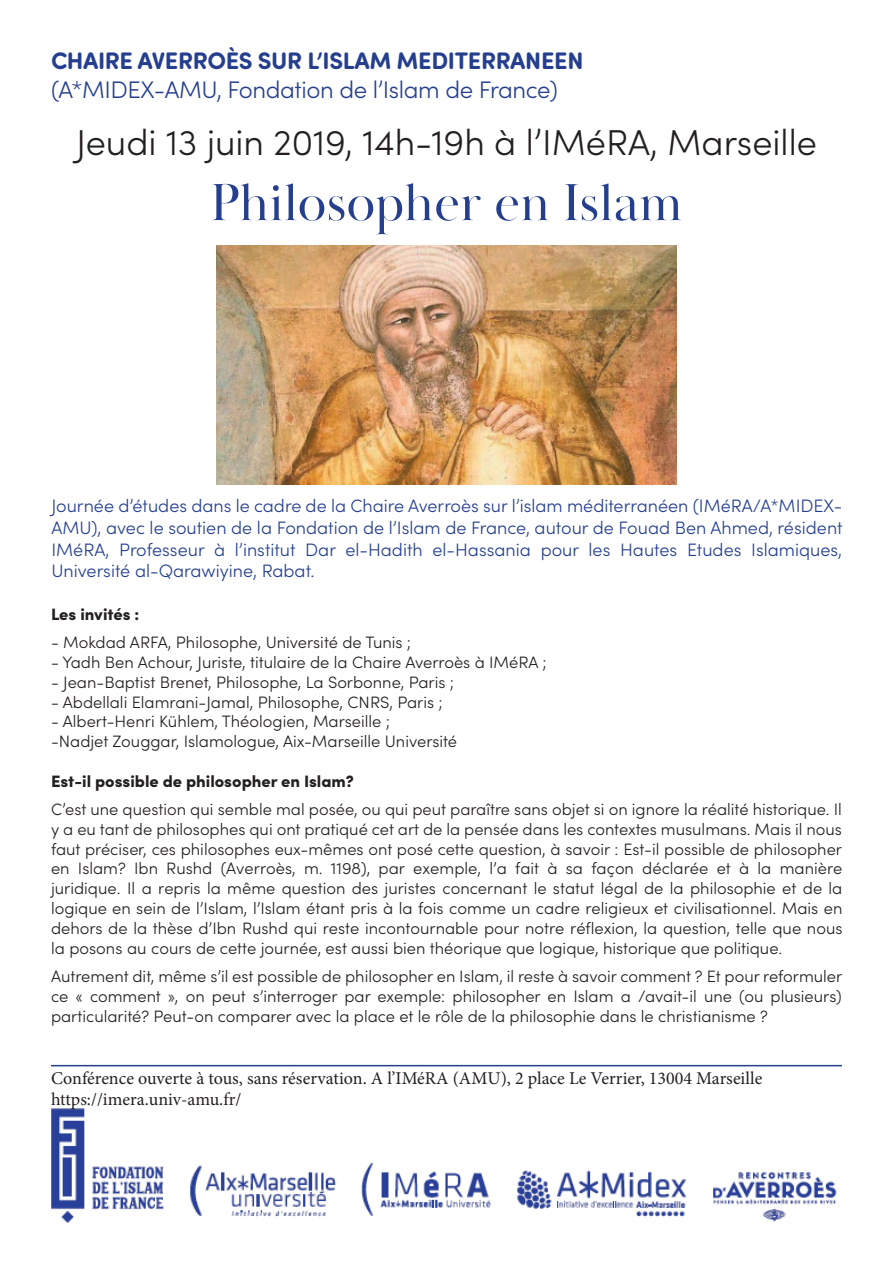
<style>
.page{position:relative;width:893px;height:1263px;background:#fff}
.page>*{position:absolute;margin:0;border:0;box-sizing:border-box;transform-origin:0 0}
.t1{font:54px "Baskerville Poster PT";color:#253f8e}
.t2{font:300 36px "Sofia Pro";color:#231f20}
.t3{font:300 24px "Sofia Pro";letter-spacing:-.015em;color:#253f8e}
.t4{font:700 24px "Sofia Pro Soft";letter-spacing:-.015em;color:#253f8e}
.t5{font:300 18px/21.6px "Sofia Pro";color:#253f8e;text-align:justify}
.t6{font:18px/21.6px "Minion Pro";color:#231f20}
.t7{font:300 16.5px/19.8px "Sofia Pro";color:#231f20;text-align:justify}
.t8{font:900 16.5px "Sofia Pro";color:#231f20}
</style>
<div class="page">
<img style="left:216px;top:246px;width:461px;height:238px">
<hr style="left:51px;top:1065px;width:791px;height:1px;background:#253f8e">
<img style="left:51px;top:1108px;width:786px;height:115px">
<h3 class="t4" style="left:51px;top:43px;width:534px">CHAIRE AVERROÈS SUR L’ISLAM MEDITERRANEEN</h3>
<h3 class="t3" style="left:51px;top:72px;width:508px">(A*MIDEX-AMU, Fondation de l’Islam de France)</h3>
<h2 class="t2" style="left:76px;top:117px;width:742px">Jeudi 13 juin 2019, 14h-19h à l’IMéRA, Marseille</h2>
<h1 class="t1" style="left:210px;top:170px;width:474px">Philosopher en Islam</h1>
<p class="t5" style="left:51px;top:494px;width:793px">Journée d’études dans le cadre de la Chaire Averroès sur l’islam méditerranéen (IMéRA/A*MIDEX-AMU), avec le soutien de la Fondation de l’Islam de France, autour de Fouad Ben Ahmed, résident IMéRA, Professeur à l’institut Dar el-Hadith el-Hassania pour les Hautes Etudes Islamiques, Université al-Qarawiyine, Rabat.</p>
<p class="t8" style="left:51px;top:601px;width:90px">Les invités :</p>
<p class="t7" style="left:51px;top:631px;width:362px">- Mokdad ARFA, Philosophe, Université de Tunis ;</p>
<p class="t7" style="left:51px;top:651px;width:497px">- Yadh Ben Achour, Juriste, titulaire de la Chaire Averroès à IMéRA ;</p>
<p class="t7" style="left:51px;top:671px;width:405px">- Jean-Baptist Brenet, Philosophe, La Sorbonne, Paris ;</p>
<p class="t7" style="left:51px;top:691px;width:393px">- Abdellali Elamrani-Jamal, Philosophe, CNRS, Paris ;</p>
<p class="t7" style="left:51px;top:711px;width:408px">- Albert-Henri Kühlem, Théologien, Marseille ;<br>-Nadjet Zouggar, Islamologue, Aix-Marseille Université</p>
<p class="t8" style="left:51px;top:768px;width:304px">Est-il possible de philosopher en Islam?</p>
<p class="t7" style="left:51px;top:798px;width:793px">C’est une question qui semble mal posée, ou qui peut paraître sans objet si on ignore la réalité historique. Il y a eu tant de philosophes qui ont pratiqué cet art de la pensée dans les contextes musulmans. Mais il nous faut préciser, ces philosophes eux-mêmes ont posé cette question, à savoir : Est-il possible de philosopher en Islam? Ibn Rushd (Averroès, m. 1198), par exemple, l’a fait à sa façon déclarée et à la manière juridique. Il a repris la même question des juristes concernant le statut légal de la philosophie et de la logique en sein de l’Islam, l’Islam étant pris à la fois comme un cadre religieux et civilisationnel. Mais en dehors de la thèse d’Ibn Rushd qui reste incontournable pour notre réflexion, la question, telle que nous la posons au cours de cette journée, est aussi bien théorique que logique, historique que politique.</p>
<p class="t7" style="left:51px;top:965px;width:793px">Autrement dit, même s’il est possible de philosopher en Islam, il reste à savoir comment ? Et pour reformuler ce « comment », on peut s’interroger par exemple: philosopher en Islam a /avait-il une (ou plusieurs) particularité? Peut-on comparer avec la place et le rôle de la philosophie dans le christianisme ?</p>
<p class="t6" style="left:51px;top:1067px;width:713px">Conférence ouverte à tous, sans réservation. A l’IMéRA (AMU), 2 place Le Verrier, 13004 Marseille https://imera.univ-amu.fr/</p>
</div>
